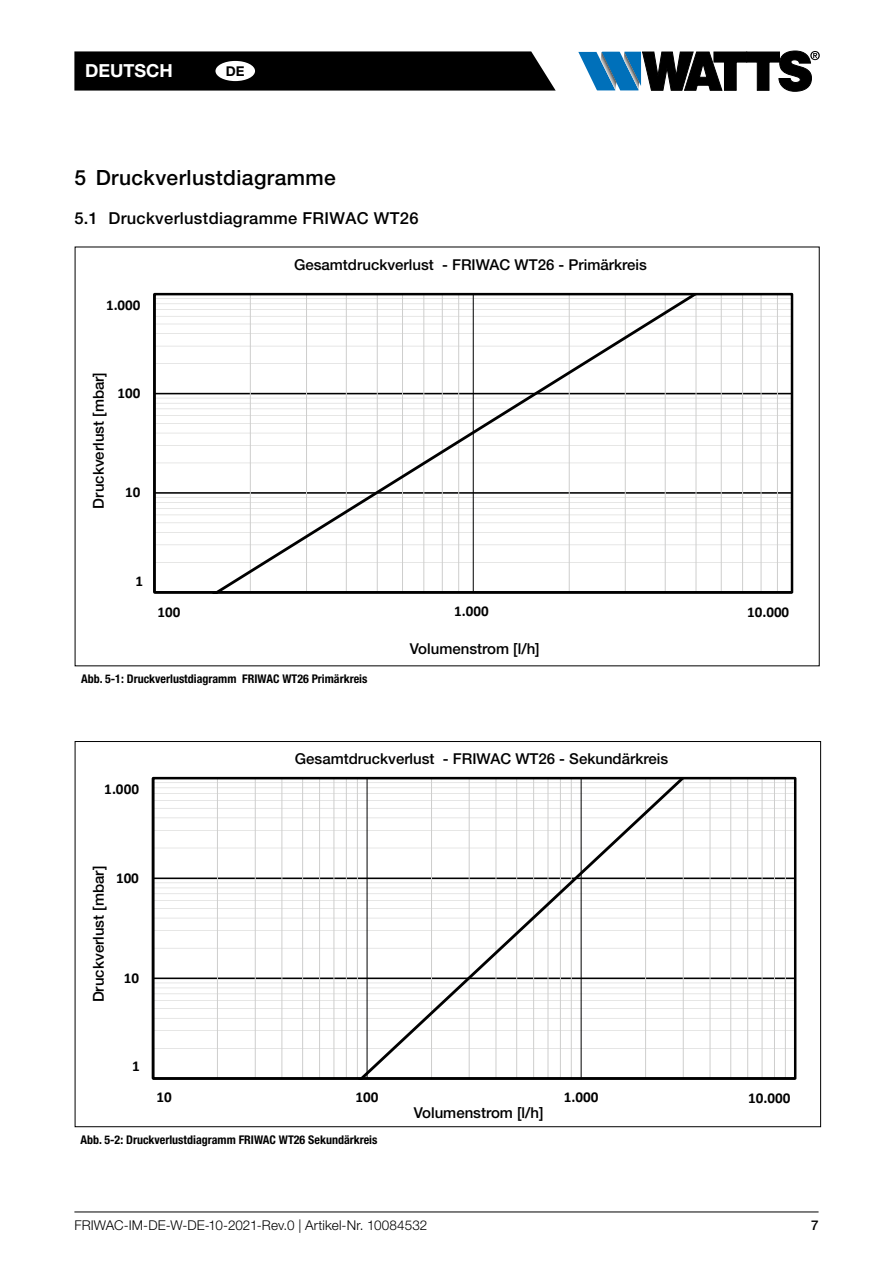
<style>
.page{position:relative;width:893px;height:1263px;background:#fff}
.page>*{position:absolute;margin:0;border:0;box-sizing:border-box;transform-origin:0 0}
.t1{font:500 21px "Helvetica Neue LT Std";letter-spacing:.02em;color:#000}
.t2{font:700 18px "Helvetica Neue LT Std";color:#fff}
.t3{font:500 16.5px "Helvetica Neue LT Std";letter-spacing:.02em;color:#000}
.t4{font:700 15.15px "Calibri";letter-spacing:.005em;color:#000}
.t5{font:500 15px "Helvetica Neue LT Std";color:#000}
.t6{font:700 15px "Calibri";letter-spacing:.005em;color:#000}
.t7{font:300 13.5px "Helvetica Neue LT Std";letter-spacing:.005em;color:#000}
.t8{font:700 13.5px "Helvetica Neue LT Std";color:#000}
.t9{font:500 13.5px "Helvetica Neue LT Std";color:#000}
.t10{font:700 condensed 12px "Helvetica Neue LT Std";color:#000}
</style>
<div class="page">
<svg style="left:74px;top:51px;width:482px;height:40px;background:#0c0c0c"></svg>
<svg style="left:578px;top:51px;width:242px;height:40px"></svg>
<hr style="left:74px;top:1211px;width:745px;height:1px;background:#000">
<div style="left:215px;top:61px;width:40px;height:20px;background:#fff;border-radius:50%"></div>
<hr style="left:153px;top:294px;width:3px;height:298px;background:#000">
<hr style="left:154px;top:591px;width:638px;height:3px;background:#000">
<svg style="left:155px;top:294px;width:638px;height:299px"></svg>
<hr style="left:152px;top:778px;width:2px;height:300px;background:#000">
<hr style="left:153px;top:1077px;width:642px;height:3px;background:#000">
<svg style="left:154px;top:778px;width:642px;height:301px"></svg>
<p class="t2" style="left:85px;top:60px;width:89px">DEUTSCH</p>
<p class="t8" style="left:226px;top:63px;width:20px">DE</p>
<h1 class="t1" style="left:74px;top:165px;width:263px">5 Druckverlustdiagramme</h1>
<p class="t3" style="left:74px;top:209px;width:346px">5.1 Druckverlustdiagramme FRIWAC WT26</p>
<p class="t6" style="left:106px;top:295px;width:36px">1.000</p>
<p class="t5" style="left:89px;top:508px;width:138px;rotate:-90deg">Druckverlust [mbar]</p>
<p class="t6" style="left:118px;top:382px;width:24px">100</p>
<p class="t6" style="left:125px;top:482px;width:17px">10</p>
<p class="t5" style="left:294px;top:255px;width:354px">Gesamtdruckverlust - FRIWAC WT26 - Primärkreis</p>
<p class="t6" style="left:136px;top:570px;width:9px">1</p>
<p class="t6" style="left:158px;top:601px;width:24px">100</p>
<p class="t6" style="left:454px;top:601px;width:36px">1.000</p>
<p class="t6" style="left:747px;top:601px;width:44px">10.000</p>
<p class="t5" style="left:410px;top:640px;width:131px">Volumenstrom [l/h]</p>
<p class="t10" style="left:81px;top:671px;width:288px">Abb. 5-1: Druckverlustdiagramm FRIWAC WT26 Primärkreis</p>
<p class="t4" style="left:104px;top:779px;width:36px">1.000</p>
<p class="t5" style="left:295px;top:750px;width:375px">Gesamtdruckverlust - FRIWAC WT26 - Sekundärkreis</p>
<p class="t5" style="left:89px;top:1002px;width:138px;rotate:-90deg">Druckverlust [mbar]</p>
<p class="t4" style="left:116px;top:867px;width:24px">100</p>
<p class="t4" style="left:124px;top:967px;width:17px">10</p>
<p class="t4" style="left:132px;top:1055px;width:9px">1</p>
<p class="t4" style="left:156px;top:1086px;width:17px">10</p>
<p class="t4" style="left:356px;top:1087px;width:24px">100</p>
<p class="t4" style="left:564px;top:1087px;width:36px">1.000</p>
<p class="t4" style="left:748px;top:1088px;width:44px">10.000</p>
<p class="t5" style="left:414px;top:1103px;width:131px">Volumenstrom [l/h]</p>
<p class="t10" style="left:80px;top:1132px;width:299px">Abb. 5-2: Druckverlustdiagramm FRIWAC WT26 Sekundärkreis</p>
<p class="t7" style="left:74px;top:1217px;width:354px">FRIWAC-IM-DE-W-DE-10-2021-Rev.0 | Artikel-Nr. 10084532</p>
<p class="t9" style="left:811px;top:1217px;width:9px">7</p>
</div>
